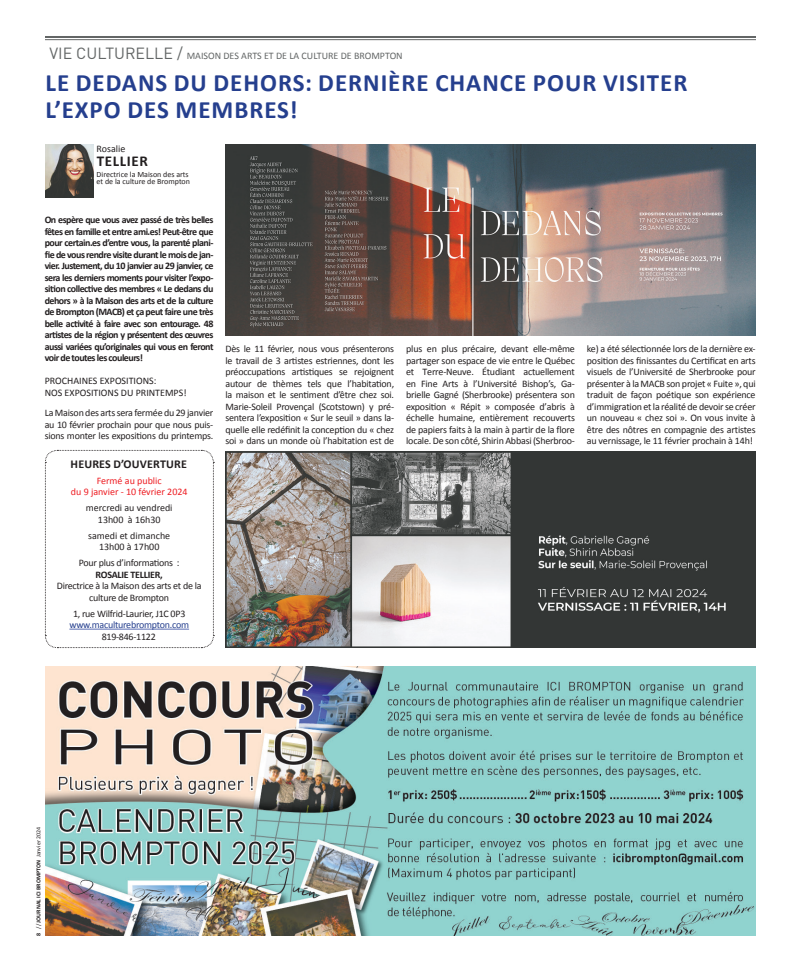
<style>
.page{position:relative;width:792px;height:972px;background:#fff}
.page>*{position:absolute;margin:0;border:0;box-sizing:border-box;transform-origin:0 0}
.t1{font:700 25px/27px "Calibri";letter-spacing:.04em;color:#253f8e}
.t2{font:700 15.1px "Calibri";letter-spacing:.04em;color:#231f20}
.t3{font:700 12px "Calibri";letter-spacing:.015em;color:#231f20}
.t4{font:10px/11.5px "Calibri";letter-spacing:-.02em;color:#231f20;text-align:justify}
.t5{font:700 10px/11.5px "Calibri";letter-spacing:-.05em;color:#231f20;text-align:justify}
.t6{font:10px/11.5px "Calibri";color:#231f20;text-align:center}
.t7{font:10px "Calibri";color:#636666}
.t8{font:10px/11.5px "Calibri";color:#ee1d23;text-align:center}
.t9{font:10px "Calibri";letter-spacing:-.025em;color:#253f8e}
.t10{font:700 10px "Calibri";letter-spacing:-.025em;color:#231f20}
.t11{font:8px/7px "Calibri";color:#231f20}
.t12{font:700 6px "Calibri";color:#231f20}
.s1{font-family:"DIN";font-size:16px}
.s2{font-weight:400}
</style>
<div class="page">
<hr style="left:45px;top:39px;width:711px;height:1px;background:#636666">
<hr style="left:45px;top:36px;width:711px;height:2px;background:#636666">
<svg style="left:45px;top:450px;width:169px;height:198px"></svg>
<img style="left:45px;top:144px;width:49px;height:54px">
<img style="left:45px;top:666px;width:711px;height:270px">
<img style="left:226px;top:145px;width:530px;height:191px">
<img style="left:226px;top:451px;width:530px;height:196px">
<p class="t7" style="left:50px;top:49px;width:355px"><span class="s1">VIE CULTURELLE /</span> MAISON DES ARTS ET DE LA CULTURE DE BROMPTON</p>
<h1 class="t1" style="left:45px;top:68px;width:644px">LE DEDANS DU DEHORS: DERNIÈRE CHANCE POUR VISITER<br>L’EXPO DES MEMBRES!</h1>
<p class="t6" style="left:97px;top:142px;width:30px">Rosalie</p>
<h2 class="t2" style="left:97px;top:151px;width:52px">TELLIER</h2>
<p class="t11" style="left:97px;top:170px;width:95px">Directrice la Maison des arts et de la culture de Brompton</p>
<p class="t5" style="left:45px;top:214px;width:170px">On espère que vous avez passé de très belles fêtes en famille et entre ami.es! Peut-être que pour certain.es d’entre vous, la parenté plani&shy;fie de vous rendre visite durant le mois de jan&shy;vier. Justement, du 10 janvier au 29 janvier, ce sera les derniers moments pour visiter l’expo&shy;sition collective des membres « Le dedans du dehors » à la Maison des arts et de la culture de Brompton (MACB) et ça peut faire une très belle activité à faire avec son entourage. 48 artistes de la région y présentent des œuvres aussi variées qu’originales qui vous en feront voir de toutes les couleurs!</p>
<p class="t6" style="left:45px;top:375px;width:143px;text-align:left">PROCHAINES EXPOSITIONS:<br>NOS EXPOSITIONS DU PRINTEMPS!</p>
<p class="t4" style="left:45px;top:407px;width:170px">La Maison des arts sera fermée du 29 janvier au 10 février prochain pour que nous puis&shy;sions monter les expositions du printemps.</p>
<p class="t3" style="left:71px;top:456px;width:118px">HEURES D’OUVERTURE</p>
<p class="t8" style="left:71px;top:474px;width:118px">Fermé au public<br>du 9 janvier - 10 février 2024</p>
<p class="t6" style="left:86px;top:501px;width:88px">mercredi au vendredi<br>13h00 à 16h30</p>
<p class="t6" style="left:88px;top:529px;width:84px">samedi et dimanche<br>13h00 à 17h00</p>
<p class="t4" style="left:79px;top:556px;width:102px">Pour plus d’informations :</p>
<p class="t10" style="left:96px;top:568px;width:69px">ROSALIE TELLIER,</p>
<p class="t4" style="left:57px;top:579px;width:146px;text-align:center">Directrice à la Maison des arts et de la culture de Brompton</p>
<p class="t4" style="left:73px;top:607px;width:114px">1, rue Wilfrid-Laurier, J1C 0P3</p>
<p class="t9" style="left:69px;top:618px;width:121px">www.maculturebrompton.com</p>
<p class="t4" style="left:102px;top:630px;width:56px">819-846-1122</p>
<p class="t4" style="left:225px;top:342px;width:170px">Dès le 11 février, nous vous présenterons le travail de 3 artistes estriennes, dont les préoccupations artistiques se rejoignent autour de thèmes tels que l’habitation, la maison et le sentiment d’être chez soi.<br>Marie-Soleil Provençal (Scotstown) y pré&shy;sentera l’exposition « Sur le seuil » dans la&shy;quelle elle redéfinit la conception du « chez soi » dans un monde où l’habitation est de</p>
<p class="t4" style="left:406px;top:342px;width:170px">plus en plus précaire, devant elle-même partager son espace de vie entre le Québec et Terre-Neuve. Étudiant actuellement en Fine Arts à l’Université Bishop’s, Ga&shy;brielle Gagné (Sherbrooke) présentera son exposition « Répit » composée d’abris à échelle humaine, entièrement recouverts de papiers faits à la main à partir de la flore locale. De son côté, Shirin Abbasi (Sherbroo-</p>
<p class="t4" style="left:587px;top:342px;width:170px">ke) a été sélectionnée lors de la dernière ex&shy;position des finissantes du Certificat en arts visuels de l’Université de Sherbrooke pour présenter à la MACB son projet « Fuite », qui traduit de façon poétique son expérience d’immigration et la réalité de devoir se créer un nouveau « chez soi ». On vous invite à être des nôtres en compagnie des artistes au vernissage, le 11 février prochain à 14h!</p>
<p class="t12" style="left:35px;top:929px;width:103px;rotate:-90deg"><span class="s2">//</span> JOURNAL ICI BROMPTON <span class="s2">Janvier 2024</span></p>
<p class="t12" style="left:35px;top:936px;width:5px;rotate:-90deg">8</p>
</div>
